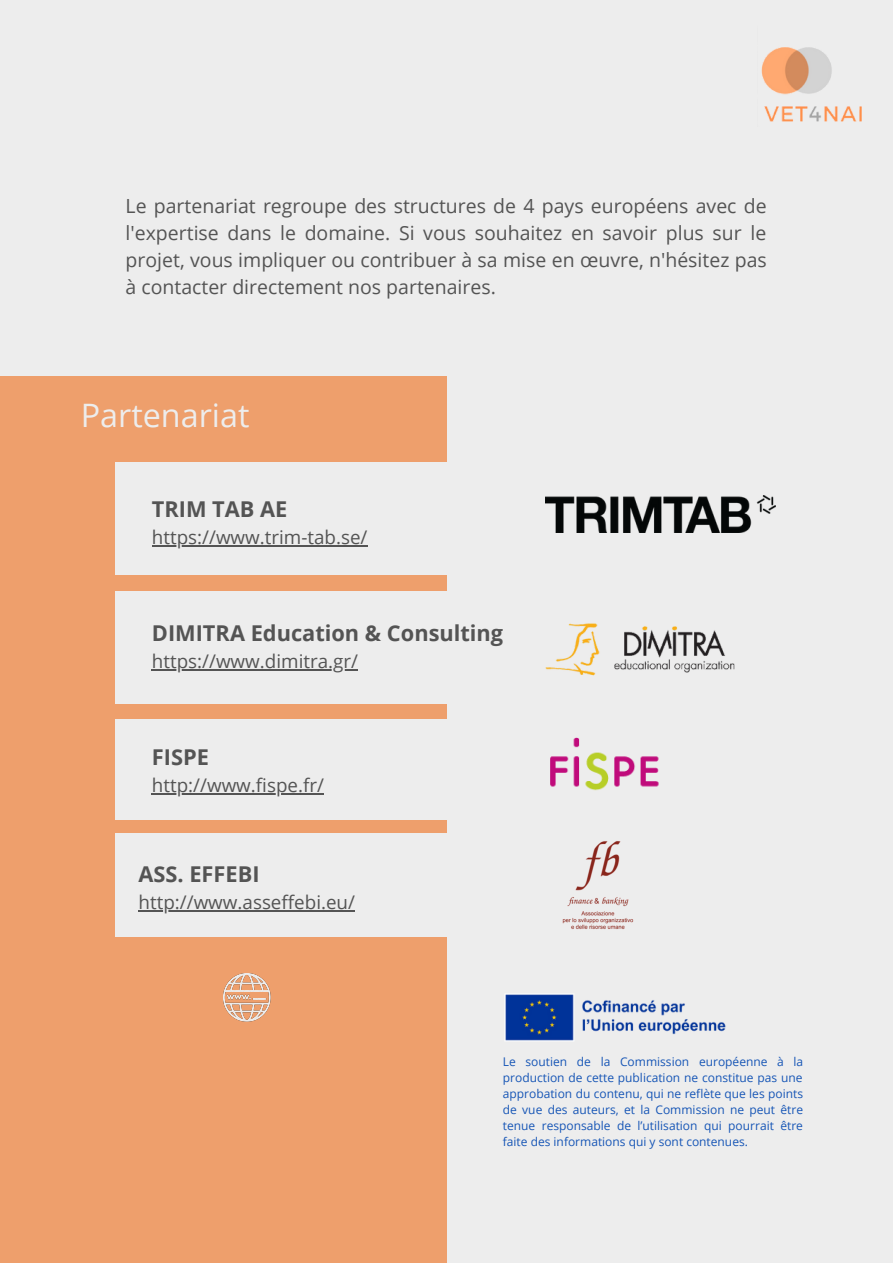
<style>
.page{position:relative;width:893px;height:1264px;background:#fff}
.page>*{position:absolute;margin:0;border:0;box-sizing:border-box;transform-origin:0 0}
.t1{font:32.25px "Open Sans";color:#ededed}
.t2{font:700 21.75px "Open Sans";color:#545454}
.t3{font:19.5px/27px "Open Sans";color:#545454;text-align:justify}
.t4{font:18.75px "Open Sans";color:#545454}
.t5{font:12px/16px "Open Sans";color:#1756b6;text-align:justify}
</style>
<div class="page">
<div style="left:0;top:0;width:892px;height:1262px;background:#ededed"></div>
<div style="left:0;top:376px;width:446px;height:886px;background:#ee9f6c"></div>
<img style="left:761px;top:47px;width:101px;height:75px">
<div style="left:115px;top:462px;width:360px;height:113px;background:#ededed"></div>
<div style="left:115px;top:590px;width:360px;height:113px;background:#ededed"></div>
<div style="left:115px;top:719px;width:360px;height:100px;background:#ededed"></div>
<div style="left:115px;top:833px;width:360px;height:103px;background:#ededed"></div>
<img style="left:550px;top:737px;width:109px;height:54px">
<img style="left:562px;top:841px;width:72px;height:88px">
<img style="left:546px;top:495px;width:229px;height:38px">
<img style="left:545px;top:623px;width:190px;height:53px">
<img style="left:223px;top:974px;width:47px;height:47px">
<img style="left:505px;top:994px;width:221px;height:47px">
<hr style="left:152px;top:545px;width:215px;height:1px;background:#545454">
<hr style="left:152px;top:669px;width:206px;height:1px;background:#545454">
<hr style="left:152px;top:793px;width:172px;height:1px;background:#545454">
<hr style="left:138px;top:910px;width:217px;height:1px;background:#545454">
<p class="t3" style="left:126px;top:192px;width:642px">Le partenariat regroupe des structures de 4 pays européens avec de l'expertise dans le domaine. Si vous souhaitez en savoir plus sur le projet, vous impliquer ou contribuer à sa mise en œuvre, n'hésitez pas à contacter directement nos partenaires.</p>
<h1 class="t1" style="left:81px;top:392px;width:170px">Partenariat</h1>
<h2 class="t2" style="left:152px;top:494px;width:137px">TRIM TAB AE</h2>
<h3 class="t4" style="left:152px;top:524px;width:217px">https://www.trim-tab.se/</h3>
<h2 class="t2" style="left:152px;top:617px;width:353px">DIMITRA Education &amp; Consulting</h2>
<h3 class="t4" style="left:152px;top:647px;width:208px">https://www.dimitra.gr/</h3>
<h2 class="t2" style="left:152px;top:742px;width:59px">FISPE</h2>
<h3 class="t4" style="left:152px;top:772px;width:174px">http://www.fispe.fr/</h3>
<h2 class="t2" style="left:138px;top:858px;width:123px">ASS. EFFEBI</h2>
<h3 class="t4" style="left:138px;top:889px;width:218px">http://www.asseffebi.eu/</h3>
<p class="t5" style="left:503px;top:1053px;width:302px">Le soutien de la Commission européenne à la production de cette publication ne constitue pas une approbation du contenu, qui ne reflète que les points de vue des auteurs, et la Commission ne peut être tenue responsable de l’utilisation qui pourrait être faite des informations qui y sont contenues.</p>
</div>
